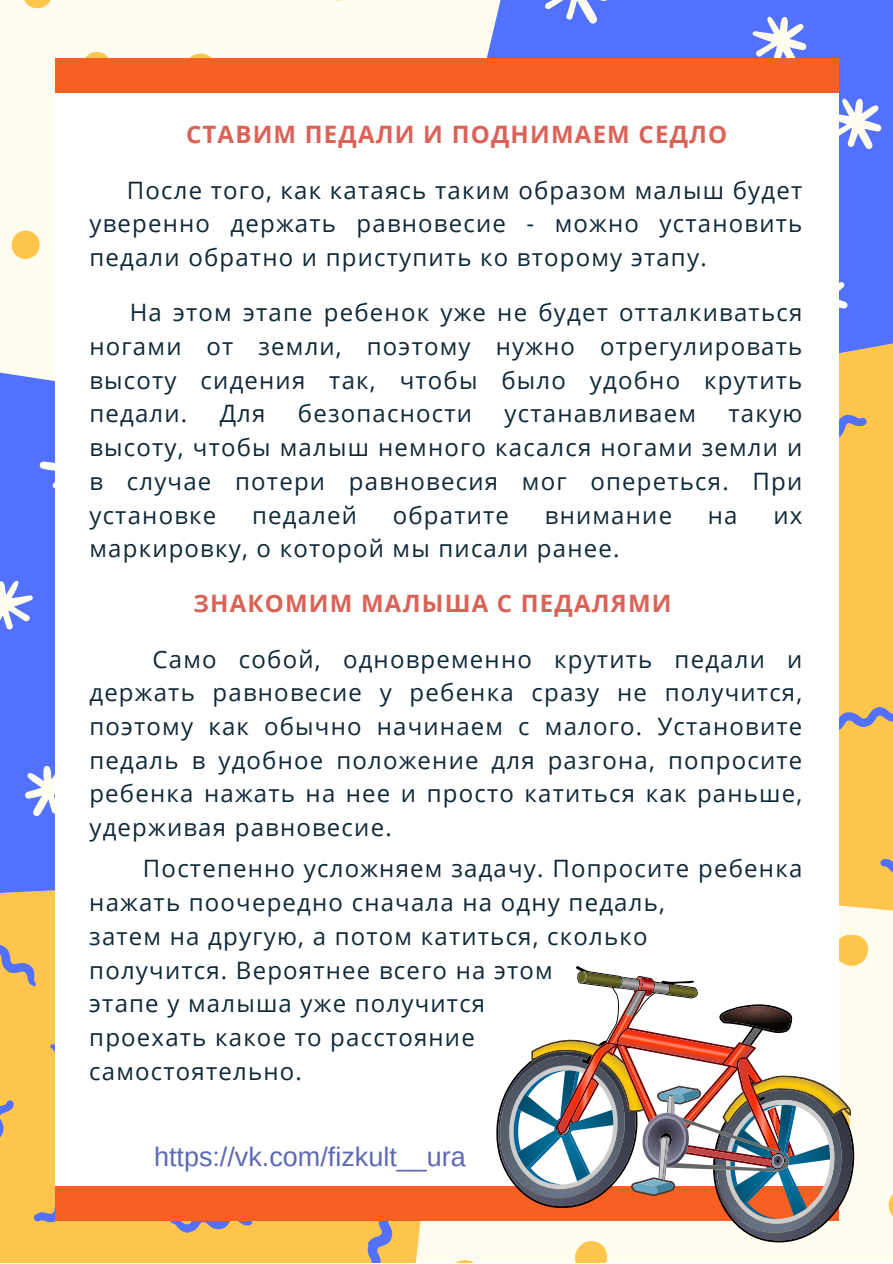
<style>
.page{position:relative;width:893px;height:1264px;background:#fff}
.page>*{position:absolute;margin:0;border:0;box-sizing:border-box;transform-origin:0 0}
.t1{font:27px "Arimo";color:#5d69b4}
.t2{font:24px/33.8px "Open Sans";letter-spacing:.05em;color:#102938;text-align:justify}
.t3{font:700 24px "Open Sans";letter-spacing:.05em;color:#db6256}
</style>
<div class="page">
<div style="left:0;top:0;width:892px;height:1262px;background:#fffdf0"></div>
<div style="left:0;top:899px;width:459px;height:363px;background:#ffc54c"></div>
<svg style="left:838px;top:433px;width:54px;height:486px;background:#ffcc63"></svg>
<div style="left:0;top:372px;width:55px;height:527px;background:#5271ff"></div>
<svg style="left:487px;top:0;width:405px;height:433px;background:#697ce9"></svg>
<svg style="left:448px;top:1259px;width:24px;height:3px"></svg>
<svg style="left:888px;top:1195px;width:4px;height:20px"></svg>
<svg style="left:12px;top:230px;width:28px;height:29px"></svg>
<svg style="left:24px;top:0;width:27px;height:9px"></svg>
<svg style="left:189px;top:54px;width:23px;height:4px"></svg>
<svg style="left:85px;top:52px;width:24px;height:6px"></svg>
<svg style="left:0;top:580px;width:33px;height:52px"></svg>
<svg style="left:25px;top:764px;width:30px;height:52px"></svg>
<svg style="left:39px;top:437px;width:16px;height:67px"></svg>
<svg style="left:838px;top:99px;width:43px;height:50px"></svg>
<svg style="left:838px;top:274px;width:9px;height:52px"></svg>
<svg style="left:752px;top:17px;width:54px;height:41px"></svg>
<svg style="left:539px;top:0;width:69px;height:24px"></svg>
<svg style="left:33px;top:1178px;width:75px;height:44px"></svg>
<svg style="left:359px;top:1220px;width:44px;height:42px;background:#cfab7b"></svg>
<svg style="left:0;top:1099px;width:14px;height:72px"></svg>
<svg style="left:50px;top:1044px;width:5px;height:32px"></svg>
<svg style="left:170px;top:1220px;width:82px;height:12px"></svg>
<svg style="left:0;top:928px;width:36px;height:58px;background:#d7b174"></svg>
<svg style="left:880px;top:852px;width:12px;height:22px"></svg>
<svg style="left:838px;top:414px;width:28px;height:37px"></svg>
<svg style="left:838px;top:706px;width:54px;height:25px"></svg>
<div style="left:55px;top:71px;width:783px;height:1136px;background:#fff"></div>
<div style="left:55px;top:1186px;width:783px;height:34px;background:#f85f22"></div>
<div style="left:55px;top:58px;width:783px;height:35px;background:#f85f22"></div>
<svg style="left:494px;top:919px;width:374px;height:343px"></svg>
<p class="t3" style="left:186px;top:118px;width:542px">СТАВИМ ПЕДАЛИ И ПОДНИМАЕМ СЕДЛО</p>
<p class="t2" style="left:89px;top:172px;width:714px;text-indent:37px">После того, как катаясь таким образом малыш будет уверенно держать равновесие - можно установить педали обратно и приступить ко второму этапу.</p>
<p class="t2" style="left:89px;top:295px;width:714px;text-indent:40px">На этом этапе ребенок уже не будет отталкиваться ногами от земли, поэтому нужно отрегулировать высоту сидения так, чтобы было удобно крутить педали.</p>
<p class="t2" style="left:220px;top:396px;width:47px">Для</p>
<p class="t2" style="left:298px;top:396px;width:176px">безопасности</p>
<p class="t2" style="left:504px;top:396px;width:193px">устанавливаем</p>
<p class="t2" style="left:89px;top:396px;width:714px;text-indent:639px">такую высоту, чтобы малыш немного касался ногами земли и в случае потери равновесия мог опереться. При установке</p>
<p class="t2" style="left:252px;top:497px;width:106px">педалей</p>
<p class="t2" style="left:393px;top:497px;width:118px">обратите</p>
<p class="t2" style="left:544px;top:497px;width:129px">внимание</p>
<p class="t2" style="left:707px;top:497px;width:31px">на</p>
<p class="t2" style="left:773px;top:497px;width:30px">их</p>
<p class="t2" style="left:89px;top:531px;width:531px">маркировку, о которой мы писали ранее.</p>
<p class="t3" style="left:193px;top:586px;width:479px">ЗНАКОМИМ МАЛЫША С ПЕДАЛЯМИ</p>
<p class="t2" style="left:89px;top:641px;width:714px;text-indent:63px">Само собой, одновременно крутить педали и держать равновесие у ребенка сразу не получится, поэтому как обычно начинаем с малого. Установите педаль в удобное положение для разгона, попросите ребенка нажать на нее и просто катиться как раньше, удерживая равновесие.</p>
<p class="t2" style="left:89px;top:851px;width:714px;text-indent:54px">Постепенно усложняем задачу. Попросите ребенка нажать поочередно сначала на одну педаль,</p>
<p class="t2" style="left:89px;top:918px;width:560px">затем на другую, а потом катиться, сколько</p>
<p class="t2" style="left:89px;top:952px;width:465px">получится. Вероятнее всего на этом</p>
<p class="t2" style="left:89px;top:986px;width:397px">этапе у малыша уже получится</p>
<p class="t2" style="left:89px;top:1019px;width:387px">проехать какое то расстояние</p>
<p class="t2" style="left:89px;top:1053px;width:214px">самостоятельно.</p>
<p class="t1" style="left:154px;top:1141px;width:313px">https://vk.com/fizkult__ura</p>
</div>
